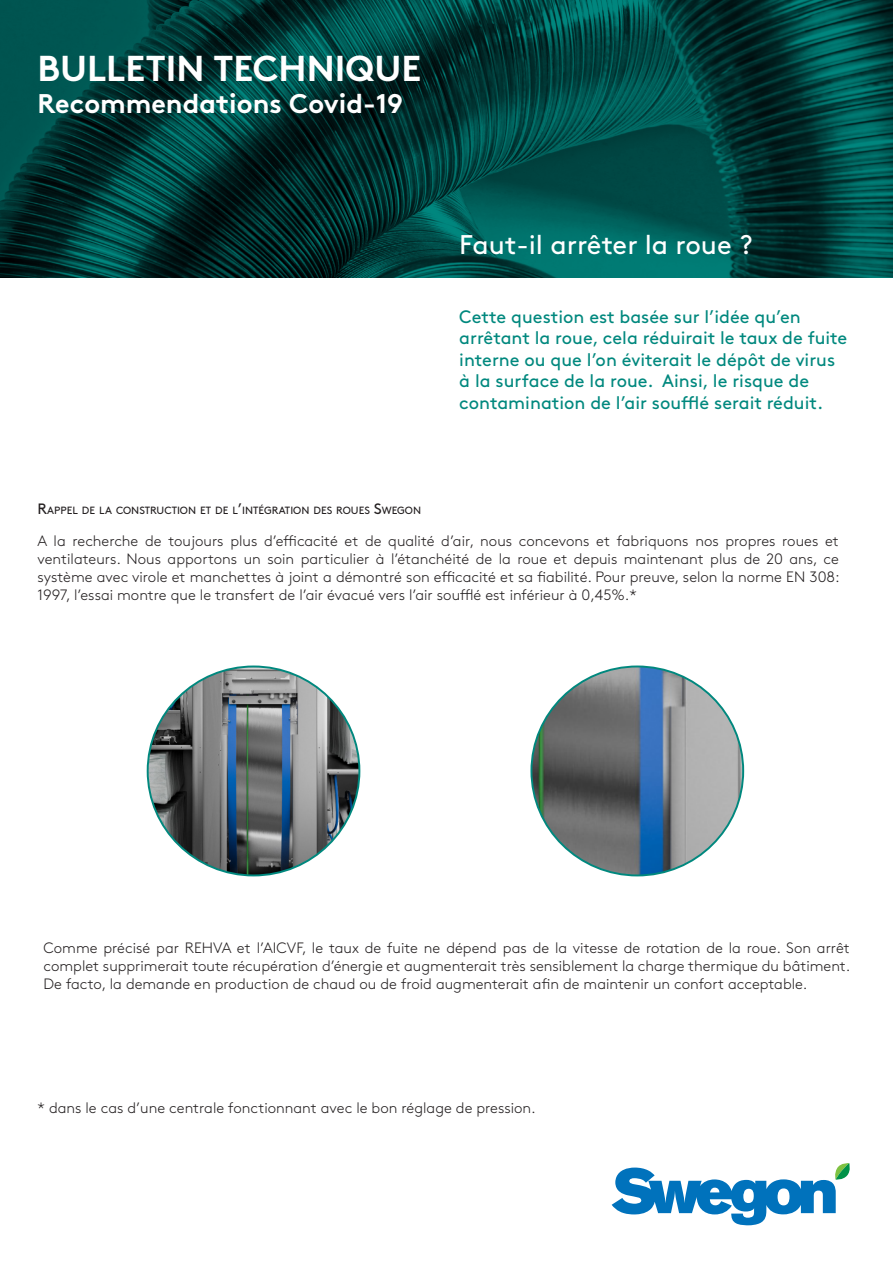
<style>
.page{position:relative;width:893px;height:1263px;background:#fff}
.page>*{position:absolute;margin:0;border:0;box-sizing:border-box;transform-origin:0 0}
.t1{font:700 36px "Swegon Brown";color:#fff}
.t2{font:700 27px "Swegon Brown";color:#fff}
.t3{font:27px "Swegon Brown";color:#fff}
.t4{font:18px/21.6px "Swegon Brown";color:#00887e}
.t5{font:300 15px/18px "Swegon Brown";color:#231f20;text-align:justify}
.t6{font:10.5px "Swegon Brown";color:#231f20}
.s1{font-size:15px}
</style>
<div class="page">
<img style="left:0;top:0;width:893px;height:277px">
<svg style="left:612px;top:1163px;width:238px;height:62px"></svg>
<img style="left:148px;top:668px;width:211px;height:207px">
<img style="left:533px;top:668px;width:210px;height:207px">
<h1 class="t1" style="left:38px;top:39px;width:385px">BULLETIN TECHNIQUE</h1>
<h2 class="t2" style="left:38px;top:82px;width:367px">Recommendations Covid-19</h2>
<p class="t6" style="left:38px;top:502px;width:385px"><span class="s1">R</span>APPEL DE LA CONSTRUCTION ET DE L<span class="s1">’</span>INTÉGRATION DES ROUES <span class="s1">S</span>WEGON</p>
<h2 class="t3" style="left:459px;top:224px;width:295px">Faut-il arrêter la roue ?</h2>
<p class="t4" style="left:459px;top:304px;width:390px">Cette question est basée sur l’idée qu’en arrêtant la roue, cela réduirait le taux de fuite interne ou que l’on éviterait le dépôt de virus à la surface de la roue. Ainsi, le risque de contamination de l’air soufflé serait réduit.</p>
<p class="t5" style="left:38px;top:531px;width:804px">A la recherche de toujours plus d’efficacité et de qualité d’air, nous concevons et fabriquons nos propres roues et ventilateurs. Nous apportons un soin particulier à l’étanchéité de la roue et depuis maintenant plus de 20 ans, ce système avec virole et manchettes à joint a démontré son efficacité et sa fiabilité. Pour preuve, selon la norme EN 308:<br>1997, l’essai montre que le transfert de l’air évacué vers l’air soufflé est inférieur à 0,45%.*</p>
<p class="t5" style="left:44px;top:938px;width:808px">Comme précisé par REHVA et l’AICVF, le taux de fuite ne dépend pas de la vitesse de rotation de la roue. Son arrêt complet supprimerait toute récupération d’énergie et augmenterait très sensiblement la charge thermique du bâtiment.<br>De facto, la demande en production de chaud ou de froid augmenterait afin de maintenir un confort acceptable.</p>
<p class="t5" style="left:38px;top:1098px;width:500px">* dans le cas d’une centrale fonctionnant avec le bon réglage de pression.</p>
</div>
